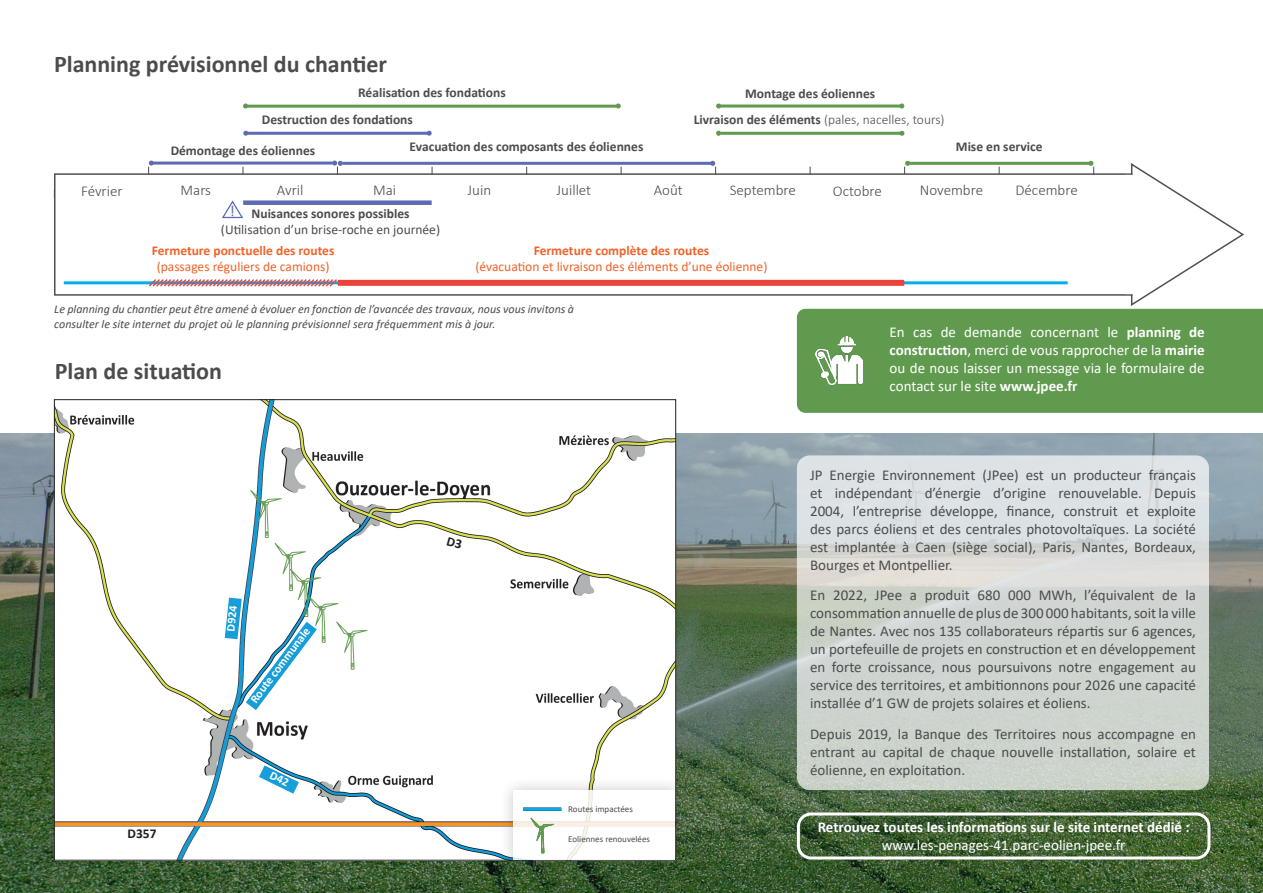
<style>
.page{position:relative;width:1263px;height:893px;background:#fff}
.page>*{position:absolute;margin:0;border:0;box-sizing:border-box;transform-origin:0 0}
.t1{font:700 24px "Calibri";color:#4b4c4d}
.t2{font:15.3px "Calibri";color:#5c6bb2}
.t3{font:15px/18px "Calibri";color:#4b4c4d;text-align:justify}
.t4{font:15px/18px "Calibri";color:#fff;text-align:justify}
.t5{font:300 15px "Calibri";color:#4b4c4d}
.t6{font:700 15px "Calibri";color:#fff}
.t7{font:700 13.5px "Calibri";color:#4b4c4d}
.t8{font:13.5px "Calibri";color:#f26228}
.t9{font:700 13.5px "Calibri";color:#f26228}
.t10{font:300 13.5px "Calibri";color:#4b4c4d}
.t11{font:13.5px "Calibri";color:#4b4c4d}
.t12{font:700 13.5px "Calibri";color:#231f20}
.t13{font:italic 12px/14.4px "Calibri";color:#4b4c4d}
.t14{font:700 12px "Calibri";color:#fff}
.t15{font:9px "Calibri";color:#4b4c4d}
.s1{font-weight:700}
</style>
<div class="page">
<div style="left:54px;top:173px;width:1078px;height:123px;border:2px solid #505050"></div>
<img style="left:0;top:434px;width:1263px;height:459px">
<svg style="left:243px;top:131px;width:5px;height:5px"></svg>
<hr style="left:248px;top:132px;width:179px;height:3px;background:#5c6bb2">
<svg style="left:427px;top:131px;width:5px;height:5px"></svg>
<hr style="left:153px;top:162px;width:180px;height:3px;background:#5c6bb2">
<svg style="left:148px;top:161px;width:6px;height:14px"></svg>
<hr style="left:247px;top:105px;width:369px;height:3px;background:#609a4e">
<svg style="left:616px;top:103px;width:5px;height:6px"></svg>
<svg style="left:243px;top:103px;width:5px;height:6px"></svg>
<hr style="left:720px;top:105px;width:180px;height:3px;background:#609a4e">
<svg style="left:899px;top:103px;width:5px;height:6px"></svg>
<svg style="left:716px;top:103px;width:5px;height:6px"></svg>
<hr style="left:721px;top:132px;width:179px;height:3px;background:#609a4e">
<svg style="left:899px;top:131px;width:5px;height:5px"></svg>
<svg style="left:716px;top:131px;width:5px;height:5px"></svg>
<hr style="left:342px;top:162px;width:369px;height:3px;background:#5c6bb2">
<svg style="left:710px;top:161px;width:6px;height:14px"></svg>
<svg style="left:332px;top:161px;width:11px;height:14px"></svg>
<hr style="left:909px;top:162px;width:180px;height:3px;background:#609a4e">
<svg style="left:1088px;top:161px;width:6px;height:14px"></svg>
<svg style="left:904px;top:161px;width:6px;height:13px"></svg>
<img style="left:56px;top:401px;width:618px;height:457px">
<div style="left:499px;top:776px;width:191px;height:98px;background:#231f20;opacity:.28"></div>
<div style="left:513px;top:790px;width:162px;height:70px;background:#fff"></div>
<hr style="left:523px;top:807px;width:38px;height:4px;background:#6f99aa">
<hr style="left:523px;top:808px;width:38px;height:3px;background:#00aeef">
<svg style="left:530px;top:817px;width:27px;height:36px"></svg>
<svg style="left:1130px;top:163px;width:114px;height:143px"></svg>
<div style="left:1125px;top:175px;width:16px;height:119px;background:#fff"></div>
<div style="left:797px;top:812px;width:413px;height:47px;border:3px solid #fff;border-radius:13px"></div>
<div style="left:797px;top:309px;width:466px;height:104px;background:#609a4e"></div>
<img style="left:815px;top:337px;width:48px;height:48px">
<svg style="left:797px;top:455px;width:412px;height:335px;fill:#d0d6d1"></svg>
<div style="left:243px;top:200px;width:189px;height:5px;background:#5c6bb2"></div>
<hr style="left:64px;top:281px;width:1004px;height:3px;background:#00aeef">
<svg style="left:147px;top:279px;width:191px;height:8px"></svg>
<div style="left:338px;top:280px;width:566px;height:6px;background:#ec423c"></div>
<svg style="left:222px;top:200px;width:22px;height:19px"></svg>
<svg style="left:225px;top:598px;width:92px;height:112px"></svg>
<svg style="left:259px;top:765px;width:40px;height:29px"></svg>
<svg style="left:447px;top:537px;width:15px;height:12px"></svg>
<p class="t1" style="left:54px;top:47px;width:334px">Planning prévisionnel du chantier</p>
<p class="t7" style="left:358px;top:83px;width:149px">Réalisation des fondations</p>
<p class="t7" style="left:745px;top:84px;width:132px">Montage des éoliennes</p>
<p class="t10" style="left:694px;top:111px;width:252px"><span class="s1">Livraison des éléments</span> (pales, nacelles, tours)</p>
<p class="t7" style="left:410px;top:137px;width:235px">Evacuation des composants des éoliennes</p>
<p class="t7" style="left:956px;top:137px;width:88px">Mise en service</p>
<p class="t7" style="left:262px;top:110px;width:152px">Destruction des fondations</p>
<p class="t7" style="left:171px;top:141px;width:146px">Démontage des éoliennes</p>
<p class="t5" style="left:81px;top:181px;width:43px">Février</p>
<p class="t5" style="left:181px;top:181px;width:32px">Mars</p>
<p class="t5" style="left:277px;top:181px;width:28px">Avril</p>
<p class="t5" style="left:373px;top:181px;width:25px">Mai</p>
<p class="t5" style="left:468px;top:181px;width:25px">Juin</p>
<p class="t5" style="left:556px;top:181px;width:36px">Juillet</p>
<p class="t5" style="left:654px;top:181px;width:30px">Août</p>
<p class="t5" style="left:730px;top:181px;width:68px">Septembre</p>
<p class="t5" style="left:833px;top:181px;width:50px">Octobre</p>
<p class="t5" style="left:920px;top:181px;width:65px">Novembre</p>
<p class="t5" style="left:1015px;top:181px;width:64px">Décembre</p>
<p class="t2" style="left:230px;top:200px;width:6px">!</p>
<p class="t7" style="left:251px;top:204px;width:160px">Nuisances sonores possibles</p>
<p class="t11" style="left:221px;top:221px;width:221px">(Utilisation d’un brise-roche en journée)</p>
<p class="t9" style="left:534px;top:241px;width:177px">Fermeture complète des routes</p>
<p class="t8" style="left:475px;top:257px;width:293px">(évacuation et livraison des éléments d’une éolienne)</p>
<p class="t9" style="left:152px;top:241px;width:184px">Fermeture ponctuelle des routes</p>
<p class="t8" style="left:157px;top:257px;width:174px">(passages réguliers de camions)</p>
<p class="t13" style="left:54px;top:302px;width:521px">Le planning du chantier peut être amené à évoluer en fonction de l’avancée des travaux, nous vous invitons à consulter le site internet du projet où le planning prévisionnel sera fréquemment mis à jour.</p>
<p class="t1" style="left:55px;top:354px;width:169px">Plan de situation</p>
<p class="t12" style="left:127px;top:824px;width:31px">D357</p>
<p class="t14" style="left:222px;top:630px;width:27px;rotate:-84deg">D924</p>
<p class="t14" style="left:246px;top:696px;width:92px;rotate:-53deg">Route communale</p>
<p class="t15" style="left:568px;top:803px;width:66px">Routes impactées</p>
<p class="t15" style="left:568px;top:832px;width:83px">Eoliennes renouvelées</p>
<p class="t4" style="left:890px;top:323px;width:317px">En cas de demande concernant le <span class="s1">planning de construction</span>, merci de vous rapprocher de la <span class="s1">mairie </span>ou de nous laisser un message via le formulaire de contact sur le site <span class="s1">www.jpee.fr</span></p>
<p class="t3" style="left:810px;top:465px;width:387px">JP Energie Environnement (JPee) est un producteur français et indépendant d’énergie d’origine renouvelable. Depuis 2004, l’entreprise développe, finance, construit et exploite des parcs éoliens et des centrales photovoltaïques. La société est implantée à Caen (siège social), Paris, Nantes, Bordeaux, Bourges et Montpellier.</p>
<p class="t3" style="left:810px;top:586px;width:387px">En 2022, JPee a produit 680 000 MWh, l’équivalent de la consommation annuelle de plus de 300 000 habitants, soit la ville de Nantes. Avec nos 135 collaborateurs répartis sur 6 agences, un portefeuille de projets en construction et en développement en forte croissance, nous poursuivons notre engagement au service des territoires, et ambitionnons pour 2026 une capacité installée d’1 GW de projets solaires et éoliens.</p>
<p class="t3" style="left:810px;top:725px;width:387px">Depuis 2019, la Banque des Territoires nous accompagne en entrant au capital de chaque nouvelle installation, solaire et éolienne, en exploitation.</p>
<p class="t6" style="left:818px;top:816px;width:373px">Retrouvez toutes les informations sur le site internet dédié :</p>
<p class="t4" style="left:882px;top:836px;width:245px">www.les-penages-41.parc-eolien-jpee.fr</p>
</div>
